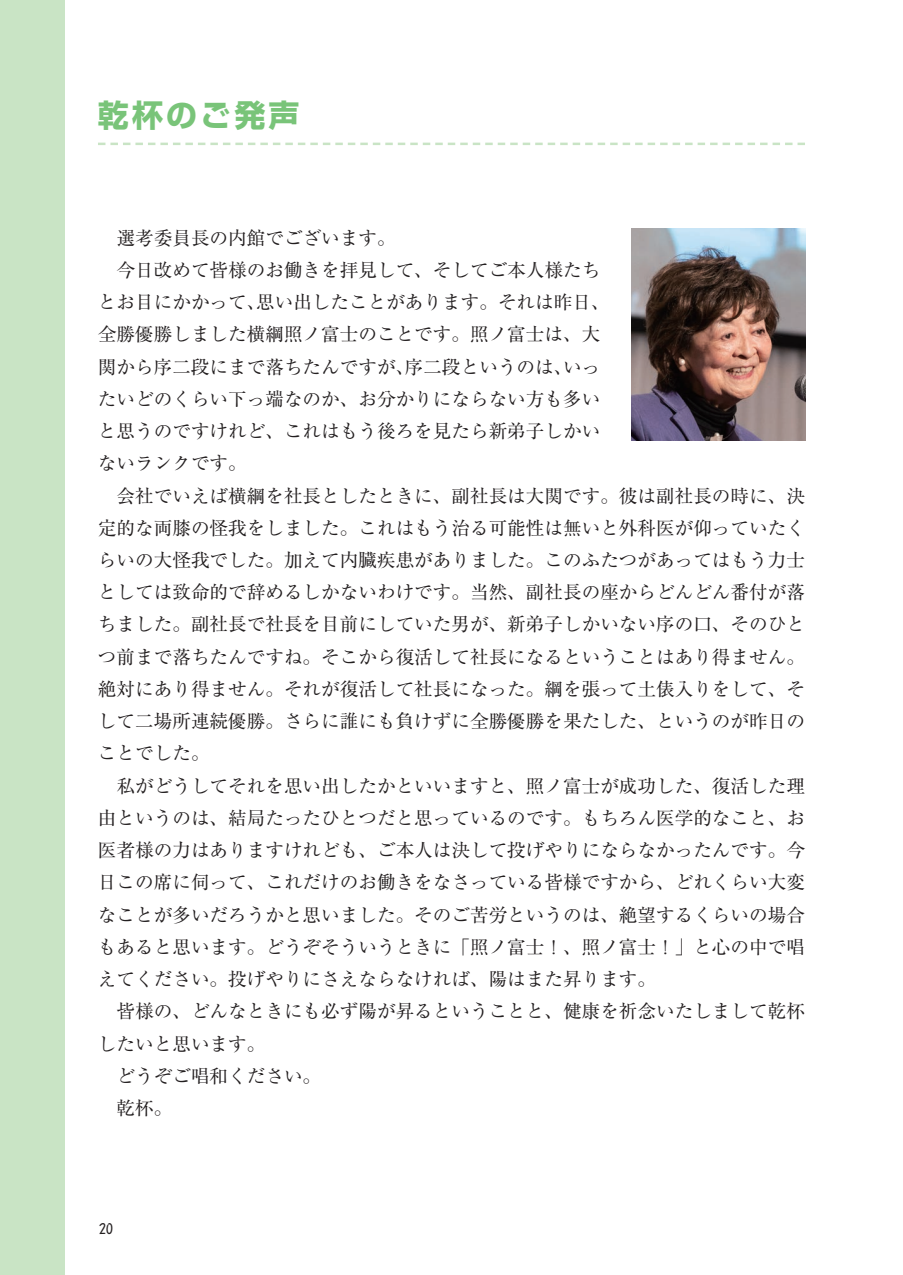
<style>
.page{position:relative;width:903px;height:1275px;background:#fff}
.page>*{position:absolute;margin:0;border:0;box-sizing:border-box;transform-origin:0 0}
.t1{font:700 30.97px "Shin Go Pr 6";letter-spacing:.1em;color:#79c479}
.t2{font:18.55px/32.2px "Ryumin Pr 6 N";color:#231f20}
.t3{font:500 13.65px "Taka Hand Std";color:#231f20}
</style>
<div class="page">
<div style="left:0;top:0;width:64px;height:1275px;background:#c9e4c5"></div>
<svg style="left:98px;top:143px;width:707px;height:2px"></svg>
<img style="left:631px;top:228px;width:174px;height:212px">
<h1 class="t1" style="left:98px;top:90px;width:203px">乾杯のご発声</h1>
<p class="t2" style="left:98px;top:221px;width:708px">　選考委員長の内館でございます。<br>　今日改めて皆様のお働きを拝見して、そしてご本人様たち<br>とお目にかかって、思い出したことがあります。それは昨日、<br>全勝優勝しました横綱照ノ富士のことです。照ノ富士は、大<br>関から序二段にまで落ちたんですが、序二段というのは、いっ<br>たいどのくらい下っ端なのか、お分かりにならない方も多い<br>と思うのですけれど、これはもう後ろを見たら新弟子しかい<br>ないランクです。<br>　会社でいえば横綱を社長としたときに、副社長は大関です。彼は副社長の時に、決定的な両膝の怪我をしました。これはもう治る可能性は無いと外科医が仰っていたくらいの大怪我でした。加えて内臓疾患がありました。このふたつがあってはもう力士としては致命的で辞めるしかないわけです。当然、副社長の座からどんどん番付が落ちました。副社長で社長を目前にしていた男が、新弟子しかいない序の口、そのひとつ前まで落ちたんですね。そこから復活して社長になるということはあり得ません。絶対にあり得ません。それが復活して社長になった。綱を張って土俵入りをして、そして二場所連続優勝。さらに誰にも負けずに全勝優勝を果たした、というのが昨日のことでした。<br>　私がどうしてそれを思い出したかといいますと、照ノ富士が成功した、復活した理由というのは、結局たったひとつだと思っているのです。もちろん医学的なこと、お医者様の力はありますけれども、ご本人は決して投げやりにならなかったんです。今日この席に伺って、これだけのお働きをなさっている皆様ですから、どれくらい大変なことが多いだろうかと思いました。そのご苦労というのは、絶望するくらいの場合もあると思います。どうぞそういうときに「照ノ富士！、照ノ富士！」と心の中で唱えてください。投げやりにさえならなければ、陽はまた昇ります。<br>　皆様の、どんなときにも必ず陽が昇るということと、健康を祈念いたしまして乾杯したいと思います。<br>　どうぞご唱和ください。<br>　乾杯。</p>
<p class="t3" style="left:99px;top:1219px;width:15px">20</p>
</div>
